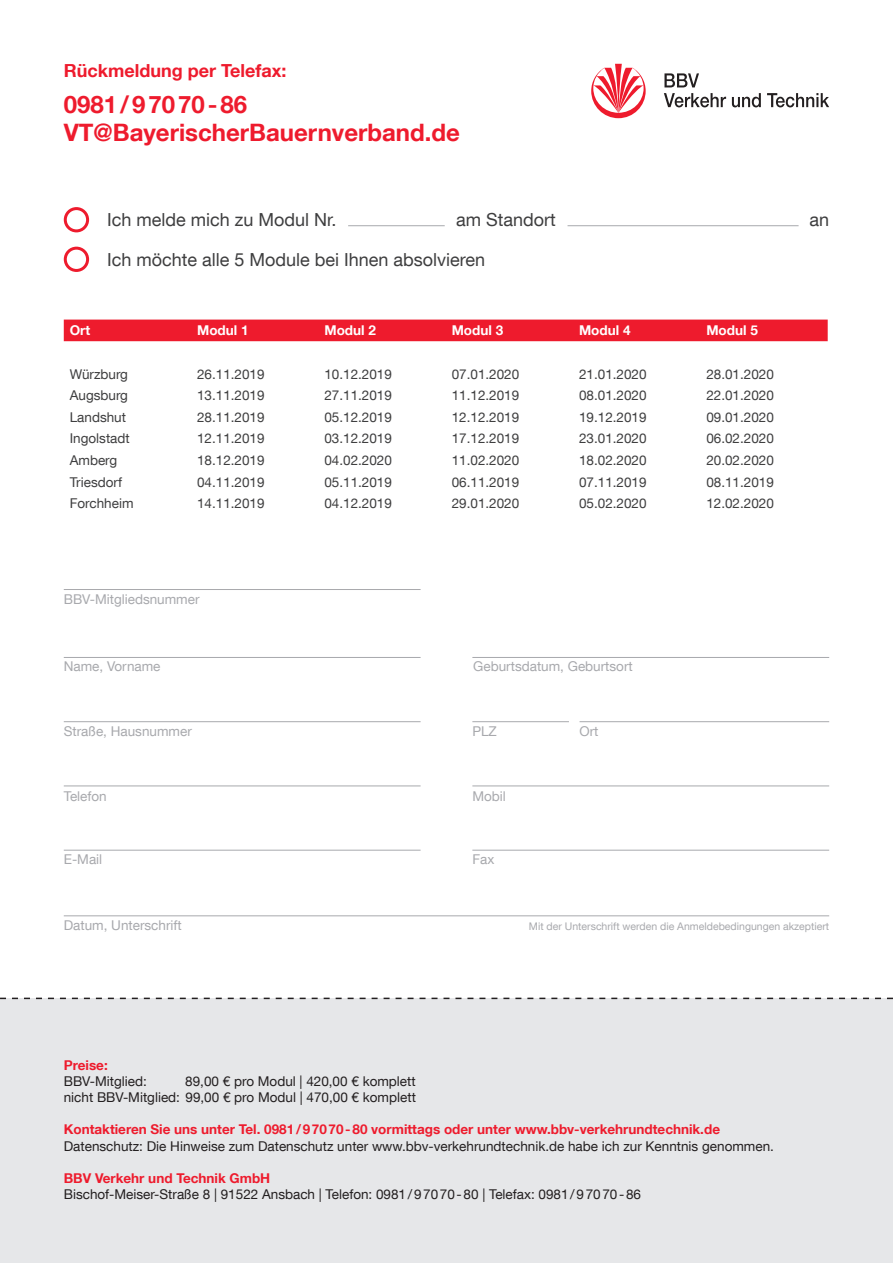
<style>
.page{position:relative;width:893px;height:1263px;background:#fff}
.page>*{position:absolute;margin:0;border:0;box-sizing:border-box;transform-origin:0 0}
.t1{font:700 24px "Helvetica Neue LT Com";color:#ee1b2d}
.t2{font:18px "Helvetica Neue LT Com";color:#3e3e3f}
.t3{font:700 18px "Helvetica Neue LT Com";color:#ee1b2d}
.t4{font:13.5px "Helvetica Neue LT Com";color:#3e3e3f}
.t5{font:13.5px "Helvetica Neue LT Com";color:#231f20}
.t6{font:700 13.5px "Helvetica Neue LT Com";color:#ee1b2d}
.t7{font:13.5px "Helvetica Neue LT Com";color:#a8a9ad}
.t8{font:700 13.5px "Helvetica Neue LT Com";color:#fff}
.t9{font:10.5px "Helvetica Neue LT Com";color:#a8a9ad}
</style>
<div class="page">
<svg style="left:664px;top:73px;width:35px;height:14px"></svg>
<svg style="left:664px;top:93px;width:62px;height:14px"></svg>
<svg style="left:732px;top:93px;width:29px;height:14px"></svg>
<svg style="left:767px;top:93px;width:62px;height:14px"></svg>
<svg style="left:591px;top:64px;width:55px;height:54px"></svg>
<div style="left:0;top:998px;width:893px;height:265px;background:#e6e7e9"></div>
<svg style="left:0;top:998px;width:893px;height:1px"></svg>
<div style="left:64px;top:207px;width:25px;height:25px;border:3px solid #ee1b2d;border-radius:50%"></div>
<div style="left:64px;top:247px;width:25px;height:25px;border:3px solid #ee1b2d;border-radius:50%"></div>
<hr style="left:64px;top:657px;width:357px;height:1px;background:#a8a9ad">
<hr style="left:472px;top:657px;width:357px;height:1px;background:#a8a9ad">
<hr style="left:64px;top:721px;width:357px;height:1px;background:#a8a9ad">
<hr style="left:472px;top:721px;width:97px;height:1px;background:#a8a9ad">
<hr style="left:580px;top:721px;width:249px;height:1px;background:#a8a9ad">
<hr style="left:64px;top:785px;width:357px;height:1px;background:#a8a9ad">
<hr style="left:472px;top:785px;width:357px;height:1px;background:#a8a9ad">
<hr style="left:64px;top:850px;width:357px;height:1px;background:#a8a9ad">
<hr style="left:472px;top:850px;width:357px;height:1px;background:#a8a9ad">
<hr style="left:64px;top:915px;width:765px;height:1px;background:#a8a9ad">
<hr style="left:348px;top:225px;width:97px;height:1px;background:#a8a9ad">
<hr style="left:567px;top:225px;width:232px;height:1px;background:#a8a9ad">
<hr style="left:64px;top:589px;width:357px;height:1px;background:#a8a9ad">
<div style="left:64px;top:320px;width:764px;height:21px;background:#ee1b2d"></div>
<p class="t3" style="left:64px;top:59px;width:224px">Rückmeldung per Telefax:</p>
<p class="t1" style="left:64px;top:89px;width:185px">0981/97070-86</p>
<p class="t1" style="left:64px;top:118px;width:398px">VT@BayerischerBauernverband.de</p>
<p class="t2" style="left:456px;top:209px;width:101px">am Standort</p>
<p class="t2" style="left:809px;top:209px;width:21px">an</p>
<p class="t2" style="left:107px;top:209px;width:231px">Ich melde mich zu Modul Nr.</p>
<p class="t2" style="left:107px;top:248px;width:380px">Ich möchte alle 5 Module bei Ihnen absolvieren</p>
<p class="t8" style="left:70px;top:322px;width:22px">Ort</p>
<p class="t8" style="left:197px;top:322px;width:53px">Modul 1</p>
<p class="t8" style="left:324px;top:322px;width:53px">Modul 2</p>
<p class="t8" style="left:452px;top:322px;width:53px">Modul 3</p>
<p class="t8" style="left:579px;top:322px;width:53px">Modul 4</p>
<p class="t8" style="left:706px;top:322px;width:53px">Modul 5</p>
<p class="t4" style="left:70px;top:365px;width:60px">Würzburg</p>
<p class="t4" style="left:197px;top:365px;width:69px">26.11.2019</p>
<p class="t4" style="left:324px;top:365px;width:69px">10.12.2019</p>
<p class="t4" style="left:452px;top:365px;width:69px">07.01.2020</p>
<p class="t4" style="left:579px;top:365px;width:69px">21.01.2020</p>
<p class="t4" style="left:706px;top:365px;width:69px">28.01.2020</p>
<p class="t4" style="left:70px;top:387px;width:60px">Augsburg</p>
<p class="t4" style="left:197px;top:387px;width:69px">13.11.2019</p>
<p class="t4" style="left:324px;top:387px;width:69px">27.11.2019</p>
<p class="t4" style="left:452px;top:387px;width:69px">11.12.2019</p>
<p class="t4" style="left:579px;top:387px;width:69px">08.01.2020</p>
<p class="t4" style="left:706px;top:387px;width:69px">22.01.2020</p>
<p class="t4" style="left:70px;top:409px;width:58px">Landshut</p>
<p class="t4" style="left:197px;top:409px;width:69px">28.11.2019</p>
<p class="t4" style="left:324px;top:409px;width:69px">05.12.2019</p>
<p class="t4" style="left:452px;top:409px;width:69px">12.12.2019</p>
<p class="t4" style="left:579px;top:409px;width:69px">19.12.2019</p>
<p class="t4" style="left:706px;top:409px;width:69px">09.01.2020</p>
<p class="t4" style="left:70px;top:430px;width:62px">Ingolstadt</p>
<p class="t4" style="left:197px;top:430px;width:69px">12.11.2019</p>
<p class="t4" style="left:324px;top:430px;width:69px">03.12.2019</p>
<p class="t4" style="left:452px;top:430px;width:69px">17.12.2019</p>
<p class="t4" style="left:579px;top:430px;width:69px">23.01.2020</p>
<p class="t4" style="left:706px;top:430px;width:69px">06.02.2020</p>
<p class="t4" style="left:70px;top:452px;width:49px">Amberg</p>
<p class="t4" style="left:197px;top:452px;width:69px">18.12.2019</p>
<p class="t4" style="left:324px;top:452px;width:69px">04.02.2020</p>
<p class="t4" style="left:452px;top:452px;width:69px">11.02.2020</p>
<p class="t4" style="left:579px;top:452px;width:69px">18.02.2020</p>
<p class="t4" style="left:706px;top:452px;width:69px">20.02.2020</p>
<p class="t4" style="left:70px;top:474px;width:54px">Triesdorf</p>
<p class="t4" style="left:197px;top:474px;width:69px">04.11.2019</p>
<p class="t4" style="left:324px;top:474px;width:69px">05.11.2019</p>
<p class="t4" style="left:452px;top:474px;width:69px">06.11.2019</p>
<p class="t4" style="left:579px;top:474px;width:69px">07.11.2019</p>
<p class="t4" style="left:706px;top:474px;width:69px">08.11.2019</p>
<p class="t4" style="left:70px;top:495px;width:65px">Forchheim</p>
<p class="t4" style="left:197px;top:495px;width:69px">14.11.2019</p>
<p class="t4" style="left:324px;top:495px;width:69px">04.12.2019</p>
<p class="t4" style="left:452px;top:495px;width:69px">29.01.2020</p>
<p class="t4" style="left:579px;top:495px;width:69px">05.02.2020</p>
<p class="t4" style="left:706px;top:495px;width:69px">12.02.2020</p>
<p class="t7" style="left:64px;top:590px;width:137px">BBV-Mitgliedsnummer</p>
<p class="t7" style="left:64px;top:658px;width:98px">Name, Vorname</p>
<p class="t7" style="left:473px;top:658px;width:161px">Geburtsdatum, Geburtsort</p>
<p class="t7" style="left:64px;top:722px;width:130px">Straße, Hausnummer</p>
<p class="t7" style="left:472px;top:722px;width:26px">PLZ</p>
<p class="t7" style="left:580px;top:722px;width:21px">Ort</p>
<p class="t7" style="left:64px;top:788px;width:44px">Telefon</p>
<p class="t7" style="left:472px;top:788px;width:35px">Mobil</p>
<p class="t7" style="left:64px;top:851px;width:40px">E-Mail</p>
<p class="t7" style="left:472px;top:851px;width:23px">Fax</p>
<p class="t7" style="left:64px;top:917px;width:120px">Datum, Unterschrift</p>
<p class="t9" style="left:529px;top:920px;width:302px">Mit der Unterschrift werden die Anmeldebedingungen akzeptiert</p>
<p class="t6" style="left:64px;top:1056px;width:45px">Preise:</p>
<p class="t5" style="left:64px;top:1073px;width:85px">BBV-Mitglied:</p>
<p class="t5" style="left:185px;top:1073px;width:232px">89,00 € pro Modul | 420,00 € komplett</p>
<p class="t5" style="left:64px;top:1089px;width:354px">nicht BBV-Mitglied: 99,00 € pro Modul | 470,00 € komplett</p>
<p class="t6" style="left:64px;top:1121px;width:658px">Kontaktieren Sie uns unter Tel. 0981/97070-80 vormittags oder unter www.bbv-verkehrundtechnik.de</p>
<p class="t5" style="left:64px;top:1137px;width:712px">Datenschutz: Die Hinweise zum Datenschutz unter www.bbv-verkehrundtechnik.de habe ich zur Kenntnis genommen.</p>
<p class="t6" style="left:64px;top:1170px;width:208px">BBV Verkehr und Technik GmbH</p>
<p class="t5" style="left:64px;top:1186px;width:579px">Bischof-Meiser-Straße 8 | 91522 Ansbach | Telefon: 0981/97070-80 | Telefax: 0981/97070-86</p>
</div>
